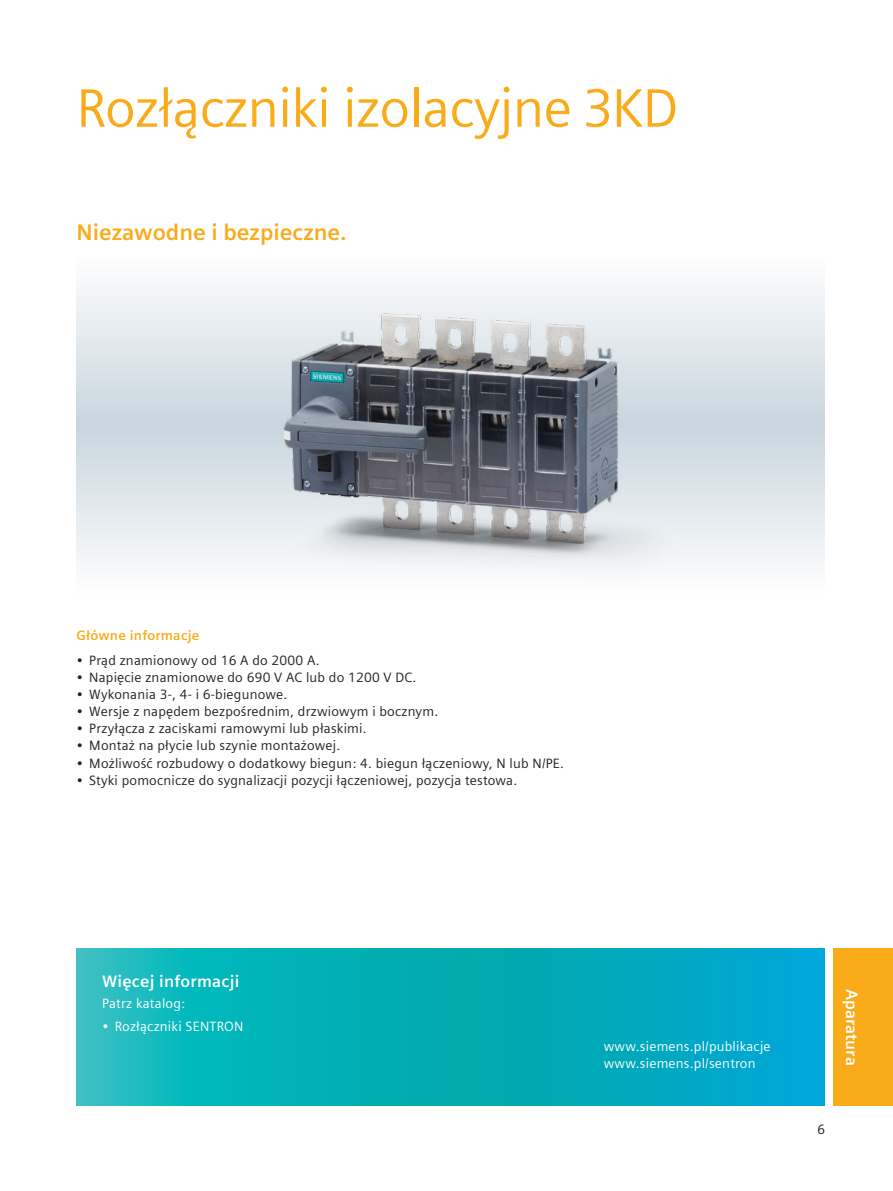
<style>
.page{position:relative;width:893px;height:1191px;background:#fff}
.page>*{position:absolute;margin:0;border:0;box-sizing:border-box;transform-origin:0 0}
._01__Headline__36pt{font:54px "Siemens Sans";letter-spacing:-.01em;color:#faab1a}
._02__Subhead_Intro{font:700 22.5px "Siemens Sans";color:#faab1a}
._06__Eye-catcher_11p{font:700 16.5px "Siemens Sans";letter-spacing:.015em;color:#fff}
.t1{font:13.5px "Siemens Sans";letter-spacing:.015em;color:#231f20}
._04__Enumerated__9pt{font:13.5px/17px "Siemens Sans";letter-spacing:.015em;color:#fff}
._04__Body_text__9pt{font:700 13.5px "Siemens Sans";letter-spacing:.015em;color:#faab1a}
</style>
<div class="page">
<div style="left:833px;top:948px;width:60px;height:158px;background:#faab1a"></div>
<svg style="left:77px;top:285px;width:748px;height:279px;background:#dee6ea"></svg>
<img style="left:188px;top:285px;width:525px;height:287px">
<svg style="left:77px;top:948px;width:748px;height:158px;background:#05aebc"></svg>
<p class="_01__Headline__36pt" style="left:77px;top:78px;width:603px">Rozłączniki izolacyjne 3KD</p>
<p class="_02__Subhead_Intro" style="left:77px;top:220px;width:272px">Niezawodne i bezpieczne.</p>
<p class="_04__Body_text__9pt" style="left:77px;top:627px;width:124px">Główne informacje</p>
<p class="t1" style="left:77px;top:653px;width:245px">• Prąd znamionowy od 16 A do 2000 A.</p>
<p class="t1" style="left:77px;top:670px;width:341px">• Napięcie znamionowe do 690 V AC lub do 1200 V DC.</p>
<p class="t1" style="left:77px;top:687px;width:212px">• Wykonania 3-, 4- i 6-biegunowe.</p>
<p class="t1" style="left:77px;top:704px;width:363px">• Wersje z napędem bezpośrednim, drzwiowym i bocznym.</p>
<p class="t1" style="left:77px;top:721px;width:292px">• Przyłącza z zaciskami ramowymi lub płaskimi.</p>
<p class="t1" style="left:77px;top:738px;width:265px">• Montaż na płycie lub szynie montażowej.</p>
<p class="t1" style="left:77px;top:755px;width:489px">• Możliwość rozbudowy o dodatkowy biegun: 4. biegun łączeniowy, N lub N/PE.</p>
<p class="t1" style="left:77px;top:772px;width:442px">• Styki pomocnicze do sygnalizacji pozycji łączeniowej, pozycja testowa.</p>
<p class="_06__Eye-catcher_11p" style="left:102px;top:971px;width:139px">Więcej informacji</p>
<p class="_04__Enumerated__9pt" style="left:102px;top:995px;width:85px">Patrz katalog:</p>
<p class="_04__Enumerated__9pt" style="left:102px;top:1018px;width:143px">• Rozłączniki SENTRON</p>
<p class="_04__Enumerated__9pt" style="left:604px;top:1037px;width:168px">www.siemens.pl/publikacje www.siemens.pl/sentron</p>
<p class="_06__Eye-catcher_11p" style="left:861px;top:988px;width:79px;rotate:90deg">Aparatura</p>
<p class="t1" style="left:817px;top:1121px;width:9px">6</p>
</div>
